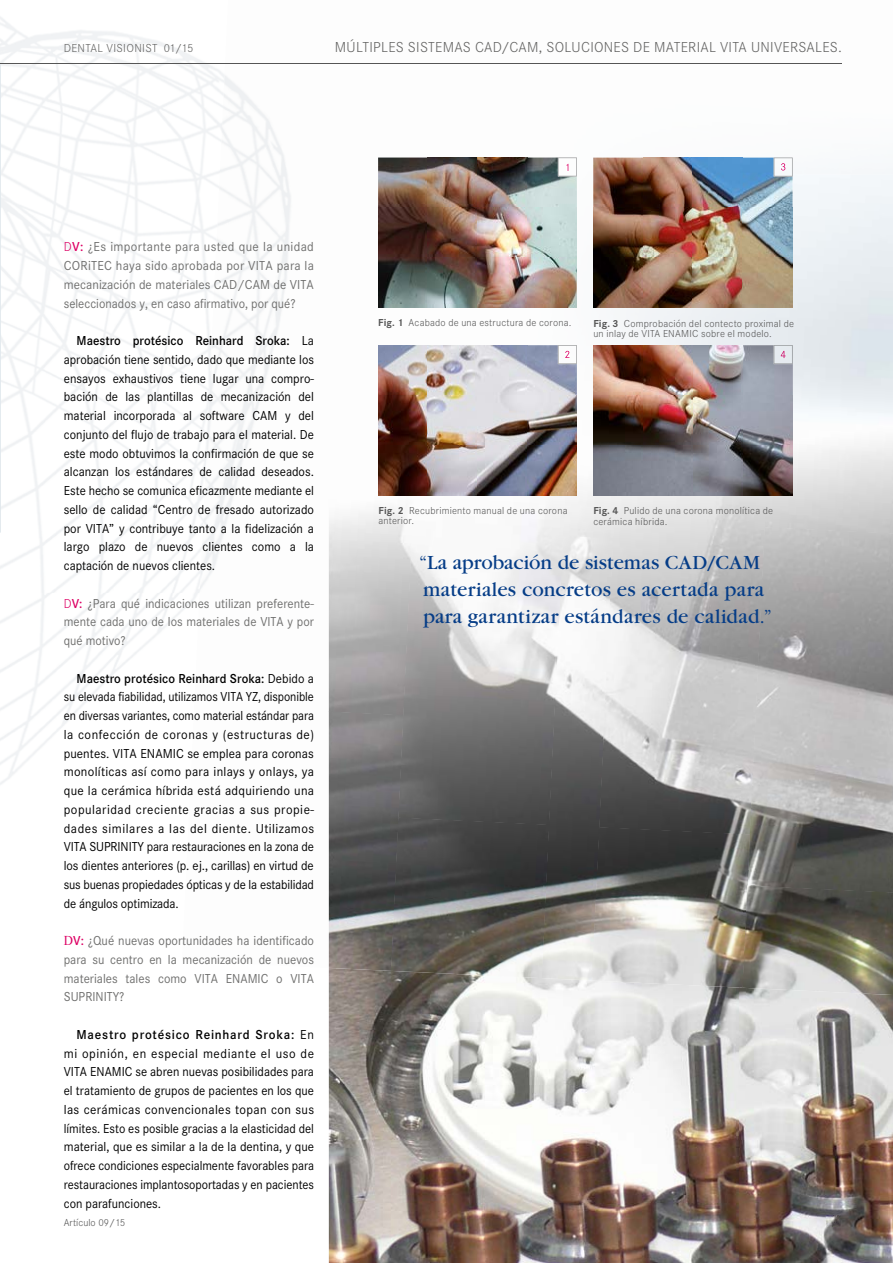
<style>
.page{position:relative;width:893px;height:1263px;background:#fff}
.page>*{position:absolute;margin:0;border:0;box-sizing:border-box;transform-origin:0 0}
.t1{font:21px/27px "Garamond";letter-spacing:.01em;color:#063d87}
.t2{font:300 15px "Corporate S";letter-spacing:.015em;color:#636362}
.t3{font:13.5px/18.8px "Corporate S";letter-spacing:-.005em;color:#000;text-align:justify;scale:.95 1}
.t4{font:13.5px/18.8px "Corporate S";letter-spacing:-.005em;color:#000;text-align:justify}
.t5{font:13.5px/18.8px "Corporate S";color:#6f6f6e;text-align:justify;scale:.95 1}
.t6{font:13.5px/18.8px "Corporate S";color:#6f6f6e;text-align:justify}
.t7{font:300 12px "Corporate S";letter-spacing:.025em;color:#636362}
.t8{font:300 10.5px/10.5px "Corporate S";letter-spacing:.02em;color:#565656}
.t9{font:300 10.5px "Corporate S";color:#565656}
.s1{font-weight:300;color:#dd0064}
.s2{font-weight:600;color:#dd0064}
.s3{font-weight:600}
.s4{font-family:"Times New Roman";color:#dd0064}
.s5{font-weight:700}
</style>
<div class="page">
<img style="left:0;top:17px;width:206px;height:576px">
<img style="left:0;top:65px;width:1px;height:468px">
<img style="left:329px;top:971px;width:410px;height:292px">
<img style="left:739px;top:988px;width:154px;height:275px">
<svg style="left:826px;top:1215px;width:12px;height:11px"></svg>
<img style="left:309px;top:63px;width:222px;height:95px">
<img style="left:531px;top:63px;width:259px;height:95px">
<img style="left:790px;top:63px;width:103px;height:111px">
<img style="left:328px;top:616px;width:1px;height:352px">
<img style="left:206px;top:63px;width:103px;height:392px">
<img style="left:187px;top:455px;width:58px;height:152px">
<img style="left:329px;top:495px;width:69px;height:216px">
<img style="left:766px;top:175px;width:127px;height:352px">
<img style="left:541px;top:364px;width:58px;height:616px">
<img style="left:398px;top:495px;width:167px;height:330px">
<img style="left:599px;top:495px;width:167px;height:332px">
<img style="left:747px;top:527px;width:146px;height:358px">
<img style="left:329px;top:711px;width:75px;height:260px">
<img style="left:391px;top:817px;width:158px;height:161px">
<img style="left:592px;top:827px;width:158px;height:161px">
<img style="left:742px;top:885px;width:151px;height:110px">
<img style="left:378px;top:158px;width:199px;height:150px">
<svg style="left:558px;top:157px;width:19px;height:19px"></svg>
<img style="left:593px;top:158px;width:200px;height:150px">
<svg style="left:774px;top:157px;width:19px;height:20px"></svg>
<img style="left:594px;top:345px;width:199px;height:150px">
<svg style="left:774px;top:345px;width:19px;height:19px"></svg>
<img style="left:378px;top:345px;width:199px;height:150px">
<svg style="left:558px;top:345px;width:19px;height:19px"></svg>
<hr style="left:0;top:64px;width:842px;height:1px;background:#565656">
<p class="t7" style="left:64px;top:42px;width:131px">DENTAL VISIONIST 01/15</p>
<p class="t2" style="left:335px;top:39px;width:509px">MÚLTIPLES SISTEMAS CAD/CAM, SOLUCIONES DE MATERIAL VITA UNIVERSALES.</p>
<p class="t6" style="left:64px;top:238px;width:252px"><span class="s1">D</span><span class="s2">V:</span> ¿Es importante para usted que la unidad CORiTEC haya sido aprobada por VITA para la mecanización de materiales CAD/CAM de VITA seleccionados y, en caso afirmativo, por qué?</p>
<p class="t3" style="left:64px;top:331px;width:265px;text-indent:13px"><span class="s3">Maestro protésico Reinhard Sroka:</span> La aprobación tiene sentido, dado que mediante los ensayos exhaustivos tiene lugar una compro&shy;bación de las plantillas de mecanización del material incorporada al software CAM y del conjunto del flujo de trabajo para el material. De este modo obtuvimos la confirmación de que se alcanzan los estándares de calidad deseados.<br>Este hecho se comunica eficazmente mediante el sello de calidad “Centro de fresado autorizado por VITA” y contribuye tanto a la fidelización a largo plazo de nuevos clientes como a la captación de nuevos clientes.</p>
<p class="t5" style="left:64px;top:594px;width:265px"><span class="s1">D</span><span class="s2">V:</span> ¿Para qué indicaciones utilizan preferente&shy;mente cada uno de los materiales de VITA y por qué motivo?</p>
<p class="t3" style="left:64px;top:669px;width:265px;text-indent:13px"><span class="s3">Maestro protésico Reinhard Sroka:</span> Debido a su elevada fiabilidad, utilizamos VITA YZ, disponible en diversas variantes, como material estándar para la confección de coronas y (estructuras de) puentes. VITA ENAMIC se emplea para coronas monolíticas así como para inlays y onlays, ya que la cerámica híbrida está adquiriendo una popularidad creciente gracias a sus propie - dades similares a las del diente. Utilizamos VITA SUPRINITY para restauraciones en la zona de los dientes anteriores (p. ej., carillas) en virtud de sus buenas propiedades ópticas y de la estabilidad de ángulos optimizada.</p>
<p class="t5" style="left:64px;top:931px;width:265px"><span class="s4">D</span><span class="s2">V:</span> ¿Qué nuevas oportunidades ha identificado para su centro en la mecanización de nuevos materiales tales como VITA ENAMIC o VITA SUPRINITY?</p>
<p class="t4" style="left:64px;top:1025px;width:252px;text-indent:13px"><span class="s3">Maestro protésico Reinhard Sroka:</span> En mi opinión, en especial mediante el uso de VITA ENAMIC se abren nuevas posibilidades para el tratamiento de grupos de pacientes en los que las cerámicas convencionales topan con sus límites. Esto es posible gracias a la elasticidad del material, que es similar a la de la dentina, y que ofrece condiciones especialmente favorables para restauraciones implantosoportadas y en pacientes con parafunciones.</p>
<p class="t9" style="left:64px;top:1217px;width:63px">Artículo 09/15</p>
<p class="t8" style="left:378px;top:318px;width:195px"><span class="s5">Fig. 1</span> Acabado de una estructura de corona.</p>
<p class="t8" style="left:593px;top:318px;width:202px"><span class="s5">Fig. 3</span> Comprobación del contecto proximal de un inlay de VITA ENAMIC sobre el modelo.</p>
<p class="t8" style="left:378px;top:505px;width:191px"><span class="s5">Fig. 2</span> Recubrimiento manual de una corona anterior.</p>
<h1 class="t1" style="left:419px;top:550px;width:355px">“La aprobación de sistemas CAD/CAM materiales concretos es acertada para para garantizar estándares de calidad.”</h1>
<p class="t8" style="left:593px;top:505px;width:181px"><span class="s5">Fig. 4</span> Pulido de una corona monolítica de cerámica híbrida.</p>
</div>
